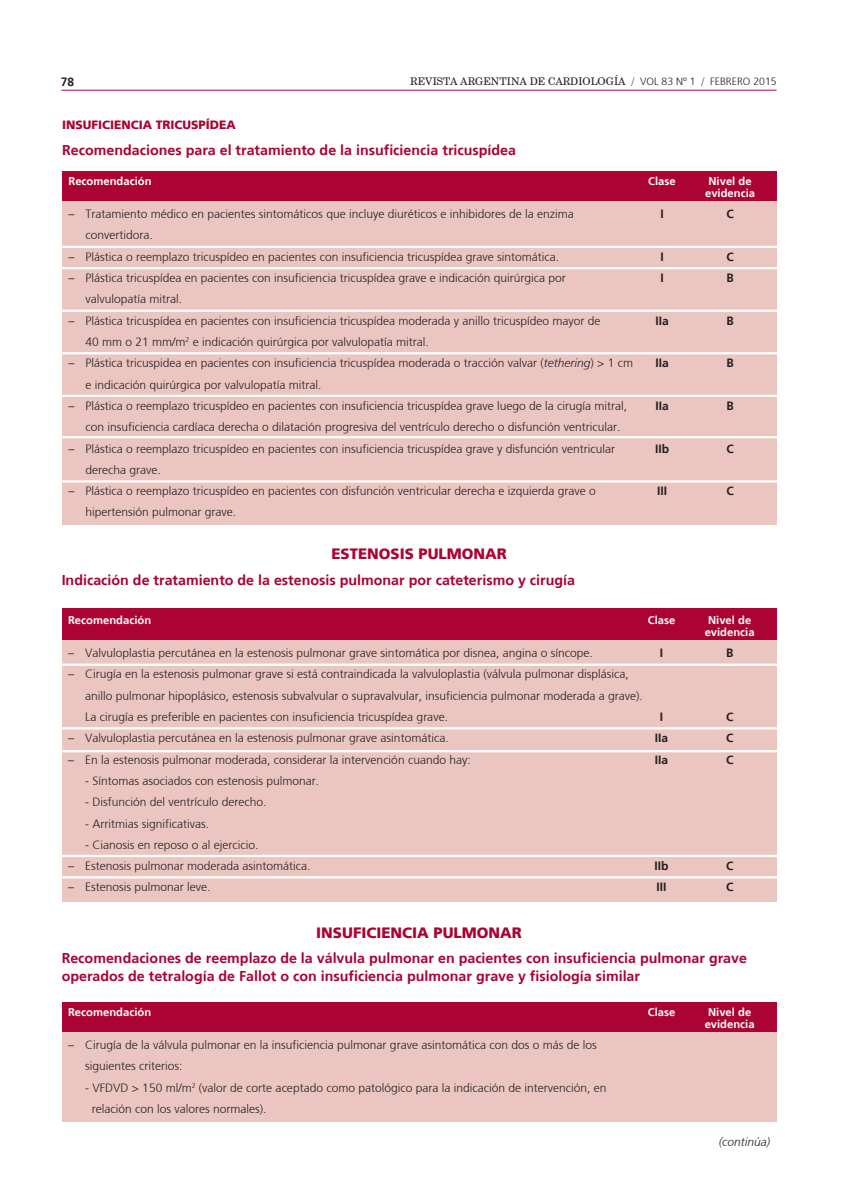
<style>
.page{position:relative;width:851px;height:1191px;background:#fff}
.page>*{position:absolute;margin:0;border:0;box-sizing:border-box;transform-origin:0 0}
.subtit{font:900 15px "Frutiger";color:#ab0333}
.subtit1n{font:700 14.25px/17.2px "Frutiger";color:#ab0333}
.tabla{font:300 12px "Frutiger";color:#231f20}
.tabla-2{font:700 12px "Frutiger";color:#231f20}
.subtit-2{font:900 12px "Frutiger";color:#ab0333}
.tabla-3{font:italic 300 12px "Frutiger";color:#231f20}
.tabla-4{font:700 11.25px/12px "Frutiger";color:#fff;text-align:center}
.t1{font:10.5px "Century Schoolbook BT";color:#231f20}
.s1{font-family:"Frutiger";font-weight:300}
.s2{font-style:italic}
</style>
<div class="page">
<hr style="left:62px;top:90px;width:714px;height:1px;background:#ab0333">
<div style="left:62px;top:200px;width:714px;height:324px;background:#ebc6c1"></div>
<div style="left:62px;top:171px;width:714px;height:29px;background:#ab0333"></div>
<hr style="left:62px;top:246px;width:718px;height:2px;background:#fff">
<hr style="left:62px;top:267px;width:718px;height:2px;background:#fff">
<hr style="left:62px;top:395px;width:718px;height:2px;background:#fff">
<hr style="left:62px;top:309px;width:718px;height:3px;background:#fff">
<hr style="left:62px;top:352px;width:718px;height:2px;background:#fff">
<hr style="left:62px;top:480px;width:718px;height:2px;background:#fff">
<hr style="left:62px;top:436px;width:718px;height:2px;background:#fff">
<div style="left:62px;top:639px;width:714px;height:262px;background:#ebc6c1"></div>
<div style="left:62px;top:608px;width:714px;height:31px;background:#ab0333"></div>
<hr style="left:62px;top:663px;width:718px;height:3px;background:#fff">
<hr style="left:62px;top:727px;width:718px;height:2px;background:#fff">
<hr style="left:62px;top:750px;width:718px;height:2px;background:#fff">
<hr style="left:62px;top:876px;width:718px;height:2px;background:#fff">
<hr style="left:62px;top:855px;width:718px;height:2px;background:#fff">
<div style="left:62px;top:1031px;width:714px;height:91px;background:#ebc6c1"></div>
<div style="left:62px;top:1002px;width:714px;height:29px;background:#ab0333"></div>
<p class="tabla-2" style="left:61px;top:75px;width:15px">78</p>
<p class="t1" style="left:410px;top:75px;width:368px">REVISTA ARGENTINA DE CARDIOLOGÍA / <span class="s1">VOL 83 Nº 1</span> / <span class="s1">FEBRERO 2015</span></p>
<p class="subtit-2" style="left:62px;top:118px;width:175px">INSUFICIENCIA TRICUSPÍDEA</p>
<p class="subtit1n" style="left:62px;top:141px;width:455px">Recomendaciones para el tratamiento de la insuficiencia tricuspídea</p>
<p class="tabla-4" style="left:68px;top:175px;width:85px">Recomendación</p>
<p class="tabla-4" style="left:648px;top:175px;width:29px">Clase</p>
<p class="tabla-4" style="left:705px;top:175px;width:52px">Nivel de evidencia</p>
<p class="tabla" style="left:68px;top:207px;width:507px">– Tratamiento médico en pacientes sintomáticos que incluye diuréticos e inhibidores de la enzima</p>
<p class="tabla-2" style="left:660px;top:207px;width:5px">I</p>
<p class="tabla-2" style="left:726px;top:207px;width:9px">C</p>
<p class="tabla" style="left:85px;top:228px;width:69px">convertidora.</p>
<p class="tabla" style="left:68px;top:250px;width:492px">– Plástica o reemplazo tricuspídeo en pacientes con insuficiencia tricuspídea grave sintomática.</p>
<p class="tabla-2" style="left:660px;top:249px;width:5px">I</p>
<p class="tabla-2" style="left:726px;top:249px;width:9px">C</p>
<p class="tabla" style="left:68px;top:271px;width:499px">– Plástica tricuspídea en pacientes con insuficiencia tricuspídea grave e indicación quirúrgica por</p>
<p class="tabla-2" style="left:660px;top:271px;width:5px">I</p>
<p class="tabla-2" style="left:726px;top:271px;width:9px">B</p>
<p class="tabla" style="left:85px;top:292px;width:98px">valvulopatía mitral.</p>
<p class="tabla" style="left:68px;top:314px;width:533px">– Plástica tricuspídea en pacientes con insuficiencia tricuspídea moderada y anillo tricuspídeo mayor de</p>
<p class="tabla-2" style="left:655px;top:313px;width:15px">IIa</p>
<p class="tabla-2" style="left:726px;top:313px;width:9px">B</p>
<p class="tabla" style="left:85px;top:335px;width:345px">40 mm o 21 mm/m<sup>2</sup> e indicación quirúrgica por valvulopatía mitral.</p>
<p class="tabla" style="left:68px;top:356px;width:566px">– Plástica tricuspidea en pacientes con insuficiencia tricuspídea moderada o tracción valvar (<span class="s2">tethering</span>) &gt; 1 cm</p>
<p class="tabla-2" style="left:655px;top:356px;width:15px">IIa</p>
<p class="tabla-2" style="left:726px;top:356px;width:9px">B</p>
<p class="tabla" style="left:85px;top:378px;width:238px">e indicación quirúrgica por valvulopatía mitral.</p>
<p class="tabla" style="left:68px;top:399px;width:560px">– Plástica o reemplazo tricuspídeo en pacientes con insuficiencia tricuspídea grave luego de la cirugía mitral,</p>
<p class="tabla-2" style="left:655px;top:399px;width:15px">IIa</p>
<p class="tabla-2" style="left:726px;top:399px;width:9px">B</p>
<p class="tabla" style="left:85px;top:420px;width:536px">con insuficiencia cardíaca derecha o dilatación progresiva del ventrículo derecho o disfunción ventricular.</p>
<p class="tabla" style="left:68px;top:441px;width:548px">– Plástica o reemplazo tricuspídeo en pacientes con insuficiencia tricuspídea grave y disfunción ventricular</p>
<p class="tabla-2" style="left:655px;top:441px;width:16px">IIb</p>
<p class="tabla-2" style="left:726px;top:441px;width:9px">C</p>
<p class="tabla" style="left:85px;top:463px;width:77px">derecha grave.</p>
<p class="tabla" style="left:68px;top:484px;width:529px">– Plástica o reemplazo tricuspídeo en pacientes con disfunción ventricular derecha e izquierda grave o</p>
<p class="tabla-2" style="left:657px;top:484px;width:12px">III</p>
<p class="tabla-2" style="left:726px;top:484px;width:9px">C</p>
<p class="tabla" style="left:85px;top:505px;width:152px">hipertensión pulmonar grave.</p>
<p class="subtit" style="left:331px;top:545px;width:177px">ESTENOSIS PULMONAR</p>
<p class="subtit1n" style="left:62px;top:571px;width:515px">Indicación de tratamiento de la estenosis pulmonar por cateterismo y cirugía</p>
<p class="tabla-4" style="left:68px;top:614px;width:85px">Recomendación</p>
<p class="tabla-4" style="left:647px;top:614px;width:29px">Clase</p>
<p class="tabla-4" style="left:704px;top:614px;width:52px">Nivel de evidencia</p>
<p class="tabla" style="left:68px;top:646px;width:526px">– Valvuloplastia percutánea en la estenosis pulmonar grave sintomática por disnea, angina o síncope.</p>
<p class="tabla-2" style="left:660px;top:646px;width:5px">I</p>
<p class="tabla-2" style="left:726px;top:646px;width:9px">B</p>
<p class="tabla" style="left:68px;top:667px;width:562px">– Cirugía en la estenosis pulmonar grave si está contraindicada la valvuloplastia (válvula pulmonar displásica,</p>
<p class="tabla" style="left:85px;top:688px;width:559px">anillo pulmonar hipoplásico, estenosis subvalvular o supravalvular, insuficiencia pulmonar moderada a grave).</p>
<p class="tabla" style="left:85px;top:710px;width:364px">La cirugía es preferible en pacientes con insuficiencia tricuspídea grave.</p>
<p class="tabla-2" style="left:660px;top:709px;width:5px">I</p>
<p class="tabla-2" style="left:726px;top:709px;width:9px">C</p>
<p class="tabla" style="left:68px;top:731px;width:382px">– Valvuloplastia percutánea en la estenosis pulmonar grave asintomática.</p>
<p class="tabla-2" style="left:655px;top:731px;width:15px">IIa</p>
<p class="tabla-2" style="left:726px;top:731px;width:9px">C</p>
<p class="tabla" style="left:68px;top:752px;width:404px">– En la estenosis pulmonar moderada, considerar la intervención cuando hay:</p>
<p class="tabla-2" style="left:655px;top:752px;width:15px">IIa</p>
<p class="tabla-2" style="left:726px;top:752px;width:9px">C</p>
<p class="tabla" style="left:85px;top:774px;width:236px">- Síntomas asociados con estenosis pulmonar.</p>
<p class="tabla" style="left:85px;top:795px;width:183px">- Disfunción del ventrículo derecho.</p>
<p class="tabla" style="left:85px;top:816px;width:125px">- Arritmias significativas.</p>
<p class="tabla" style="left:85px;top:838px;width:175px">- Cianosis en reposo o al ejercicio.</p>
<p class="tabla" style="left:68px;top:859px;width:244px">– Estenosis pulmonar moderada asintomática.</p>
<p class="tabla-2" style="left:654px;top:859px;width:16px">IIb</p>
<p class="tabla-2" style="left:726px;top:859px;width:9px">C</p>
<p class="tabla" style="left:68px;top:880px;width:144px">– Estenosis pulmonar leve.</p>
<p class="tabla-2" style="left:656px;top:880px;width:12px">III</p>
<p class="tabla-2" style="left:726px;top:880px;width:9px">C</p>
<p class="subtit" style="left:316px;top:923px;width:207px">INSUFICIENCIA PULMONAR</p>
<p class="subtit1n" style="left:62px;top:949px;width:686px">Recomendaciones de reemplazo de la válvula pulmonar en pacientes con insuficiencia pulmonar grave operados de tetralogía de Fallot o con insuficiencia pulmonar grave y fisiología similar</p>
<p class="tabla-4" style="left:68px;top:1005px;width:85px">Recomendación</p>
<p class="tabla-4" style="left:647px;top:1005px;width:29px">Clase</p>
<p class="tabla-4" style="left:704px;top:1005px;width:52px">Nivel de evidencia</p>
<p class="tabla" style="left:68px;top:1038px;width:530px">– Cirugía de la válvula pulmonar en la insuficiencia pulmonar grave asintomática con dos o más de los</p>
<p class="tabla" style="left:85px;top:1059px;width:99px">siguientes criterios:</p>
<p class="tabla" style="left:85px;top:1080px;width:523px">- VFDVD &gt; 150 ml/m<sup>2</sup> (valor de corte aceptado como patológico para la indicación de intervención, en</p>
<p class="tabla" style="left:92px;top:1102px;width:176px">relación con los valores normales).</p>
<p class="tabla-3" style="left:718px;top:1134px;width:53px">(continúa)</p>
</div>
